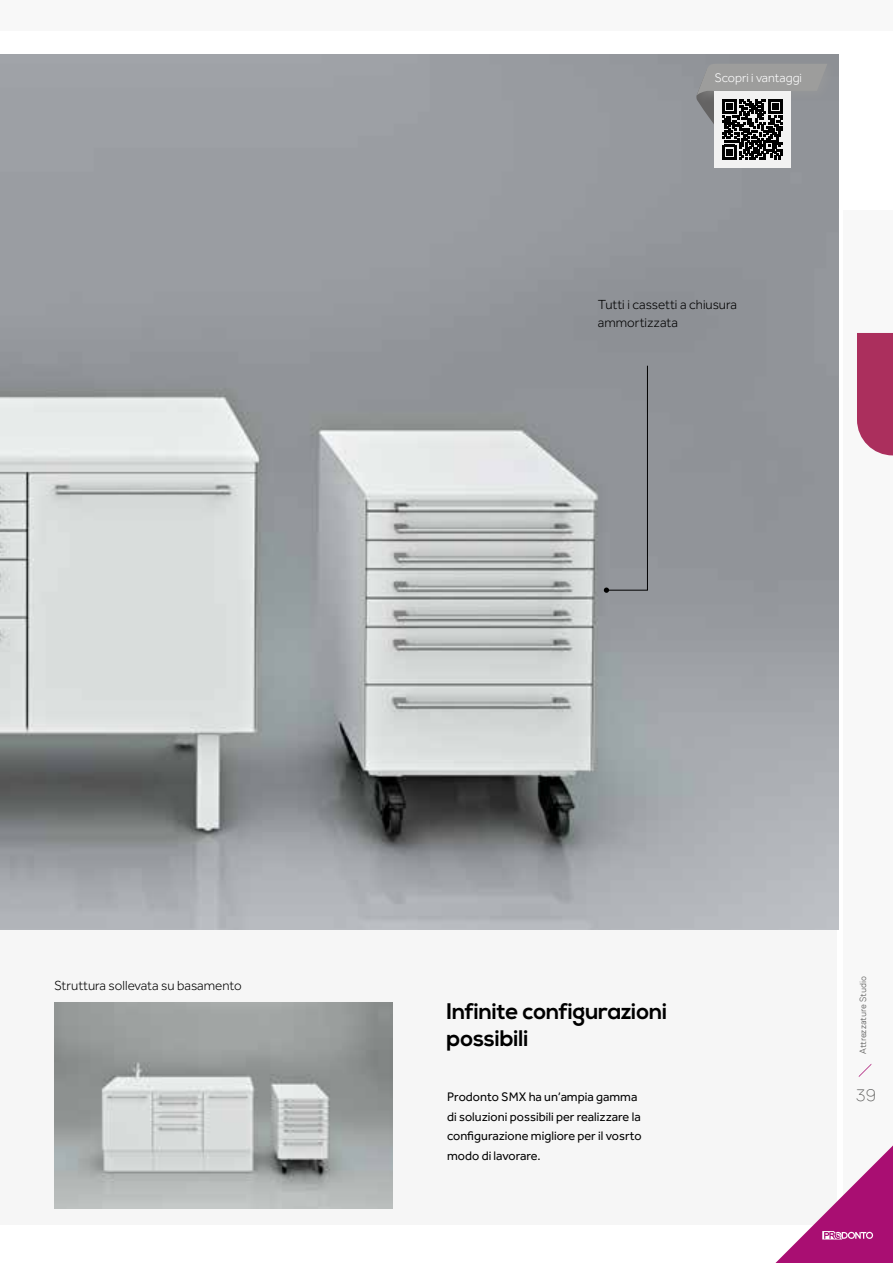
<style>
.page{position:relative;width:893px;height:1263px;background:#fff}
.page>*{position:absolute;margin:0;border:0;box-sizing:border-box;transform-origin:0 0}
.t1{font:700 22.5px/27px "Nexa";letter-spacing:-.01em;color:#000}
.t2{font:200 16.5px "TT Rounds Neue";color:#575756}
.t3{font:300 13.5px/18px "Effra CC";color:#000}
.t4{font:12.75px/19.5px "Effra CC";color:#000}
.t5{font:300 12.75px "Effra CC";color:#fff}
.t6{font:300 9px "TT Rounds Neue";color:#575756}
</style>
<div class="page">
<div style="left:0;top:210px;width:836px;height:1015px;background:#f6f6f6"></div>
<img style="left:0;top:54px;width:839px;height:875px">
<img style="left:54px;top:1002px;width:339px;height:207px">
<div style="left:604px;top:365px;width:44px;height:228px;background:#919499"></div>
<div style="left:843px;top:210px;width:50px;height:1015px;background:#f8f8f8"></div>
<div style="left:0;top:0;width:893px;height:30px;background:#f8f8f8"></div>
<svg style="left:775px;top:1145px;width:118px;height:118px"></svg>
<svg style="left:859px;top:1064px;width:12px;height:13px"></svg>
<div style="left:857px;top:333px;width:36px;height:122px;background:#ab2f5d"></div>
<div style="left:691px;top:58px;width:148px;height:48px;background:#8f9296"></div>
<div style="left:714px;top:91px;width:77px;height:77px;background:#f2f2f2"></div>
<svg style="left:696px;top:64px;width:131px;height:95px"></svg>
<p class="t5" style="left:714px;top:70px;width:89px">Scopri i vantaggi</p>
<p class="t3" style="left:598px;top:297px;width:141px">Tutti i cassetti a chiusura ammortizzata</p>
<p class="t3" style="left:54px;top:978px;width:189px">Struttura sollevata su basamento</p>
<h1 class="t1" style="left:446px;top:999px;width:222px">Infinite configurazioni possibili</h1>
<p class="t4" style="left:447px;top:1088px;width:196px">Prodonto SMX ha un’ampia gamma di soluzioni possibili per realizzare la configurazione migliore per il vosrto modo di lavorare.</p>
<p class="t6" style="left:857px;top:1054px;width:79px;rotate:-90deg">Attrezzature Studio</p>
<p class="t2" style="left:856px;top:1085px;width:21px">39</p>
</div>
